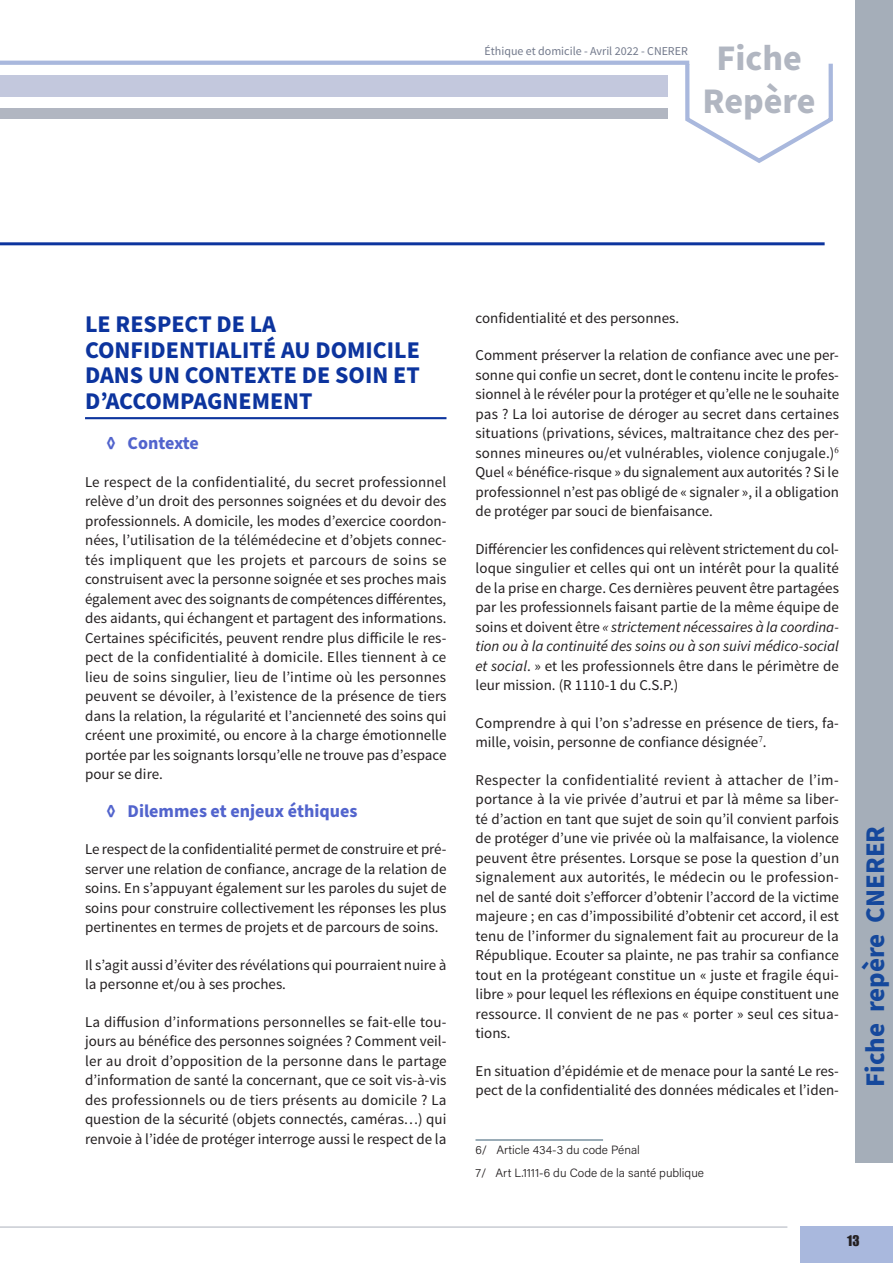
<style>
.page{position:relative;width:893px;height:1263px;background:#fff}
.page>*{position:absolute;margin:0;border:0;box-sizing:border-box;transform-origin:0 0}
.t1{font:700 36px/43.2px "Source Sans Pro";color:#b1b6c1;text-align:center}
.t2{font:700 27px "Source Sans Pro";color:#15489c}
.Titre-Niveau_1{font:700 24px/25.5px "Source Sans Pro";color:#0c349e}
.t3{font:700 18px "Source Sans Pro";color:#5264cd}
.t4{font:700 18px "Source Sans Pro";letter-spacing:-.02em;color:#5264cd}
.Body{font:15px/19.5px "Source Sans Pro";color:#231f20;text-align:justify}
.t5{font:13.5px "Impact";color:#231f20}
.Notes_de_fin{font:300 12px "Acumin Pro";color:#231f20}
.t6{font:12px "Source Sans Pro";color:#72798b}
.s1{font-style:italic}
</style>
<div class="page">
<div style="left:0;top:108px;width:668px;height:11px;background:#b1b6c1"></div>
<svg style="left:683px;top:60px;width:150px;height:103px"></svg>
<div style="left:855px;top:0;width:38px;height:1163px;background:#a5aeb9"></div>
<div style="left:800px;top:1227px;width:93px;height:36px;background:#a9b8dd"></div>
<hr style="left:0;top:1226px;width:787px;height:1px;background:#b1b6c1">
<hr style="left:0;top:61px;width:689px;height:4px;background:#a9b8dd">
<div style="left:0;top:75px;width:668px;height:21px;background:#c3c8dd"></div>
<hr style="left:0;top:242px;width:825px;height:3px;background:#0c349e">
<hr style="left:85px;top:417px;width:361px;height:2px;background:#0c349e">
<hr style="left:475px;top:1139px;width:128px;height:1px;background:#365b70">
<p class="t6" style="left:485px;top:44px;width:205px">Éthique et domicile - Avril 2022 - CNERER</p>
<h1 class="t1" style="left:703px;top:37px;width:114px">Fiche<br>Repère</h1>
<p class="Titre-Niveau_1" style="left:85px;top:312px;width:336px">LE RESPECT DE LA<br>CONFIDENTIALITÉ AU DOMICILE<br>DANS UN CONTEXTE DE SOIN ET<br>D’ACCOMPAGNEMENT</p>
<p class="t4" style="left:106px;top:431px;width:94px">◊ Contexte</p>
<p class="Body" style="left:85px;top:472px;width:363px">Le respect de la confidentialité, du secret professionnel relève d’un droit des personnes soignées et du devoir des professionnels. A domicile, les modes d’exercice coordon&shy;nées, l’utilisation de la télémédecine et d’objets connec&shy;tés impliquent que les projets et parcours de soins se construisent avec la personne soignée et ses proches mais également avec des soignants de compétences différentes, des aidants, qui échangent et partagent des informations.<br>Certaines spécificités, peuvent rendre plus difficile le res&shy;pect de la confidentialité à domicile. Elles tiennent à ce lieu de soins singulier, lieu de l’intime où les personnes peuvent se dévoiler, à l’existence de la présence de tiers dans la relation, la régularité et l’ancienneté des soins qui créent une proximité, ou encore à la charge émotionnelle portée par les soignants lorsqu’elle ne trouve pas d’espace pour se dire.</p>
<p class="t3" style="left:106px;top:799px;width:253px">◊ Dilemmes et enjeux éthiques</p>
<p class="Body" style="left:85px;top:840px;width:363px">Le respect de la confidentialité permet de construire et pré&shy;server une relation de confiance, ancrage de la relation de soins. En s’appuyant également sur les paroles du sujet de soins pour construire collectivement les réponses les plus pertinentes en termes de projets et de parcours de soins.</p>
<p class="Body" style="left:85px;top:955px;width:363px">Il s’agit aussi d’éviter des révélations qui pourraient nuire à la personne et/ou à ses proches.</p>
<p class="Body" style="left:85px;top:1012px;width:363px">La diffusion d’informations personnelles se fait-elle tou&shy;jours au bénéfice des personnes soignées ? Comment veil&shy;ler au droit d’opposition de la personne dans le partage d’information de santé la concernant, que ce soit vis-à-vis des professionnels ou de tiers présents au domicile ? La question de la sécurité (objets connectés, caméras…) qui renvoie à l’idée de protéger interroge aussi le respect de la</p>
<p class="Body" style="left:475px;top:308px;width:205px">confidentialité et des personnes.</p>
<p class="Body" style="left:475px;top:346px;width:365px">Comment préserver la relation de confiance avec une per&shy;sonne qui confie un secret, dont le contenu incite le profes&shy;sionnel à le révéler pour la protéger et qu’elle ne le souhaite pas ? La loi autorise de déroger au secret dans certaines situations (privations, sévices, maltraitance chez des per&shy;sonnes mineures ou/et vulnérables, violence conjugale.)<sup>6<br></sup>Quel « bénéfice-risque » du signalement aux autorités ? Si le professionnel n’est pas obligé de « signaler », il a obligation de protéger par souci de bienfaisance.</p>
<p class="Body" style="left:475px;top:539px;width:365px">Différencier les confidences qui relèvent strictement du col&shy;loque singulier et celles qui ont un intérêt pour la qualité de la prise en charge. Ces dernières peuvent être partagées par les professionnels faisant partie de la même équipe de soins et doivent être <span class="s1">« strictement nécessaires à la coordina&shy;tion ou à la continuité des soins ou à son suivi médico-social et social</span>. » et les professionnels être dans le périmètre de leur mission. (R 1110-1 du C.S.P.)</p>
<p class="Body" style="left:475px;top:713px;width:365px">Comprendre à qui l’on s’adresse en présence de tiers, fa&shy;mille, voisin, personne de confiance désignée<sup>7</sup>.</p>
<p class="Body" style="left:475px;top:770px;width:365px">Respecter la confidentialité revient à attacher de l’im&shy;portance à la vie privée d’autrui et par là même sa liber&shy;té d’action en tant que sujet de soin qu’il convient parfois de protéger d’une vie privée où la malfaisance, la violence peuvent être présentes. Lorsque se pose la question d’un signalement aux autorités, le médecin ou le profession&shy;nel de santé doit s’efforcer d’obtenir l’accord de la victime majeure ; en cas d’impossibilité d’obtenir cet accord, il est tenu de l’informer du signalement fait au procureur de la République. Ecouter sa plainte, ne pas trahir sa confiance tout en la protégeant constitue un « juste et fragile équi&shy;libre » pour lequel les réflexions en équipe constituent une ressource. Il convient de ne pas « porter » seul ces situa&shy;tions.</p>
<p class="Body" style="left:475px;top:1061px;width:365px">En situation d’épidémie et de menace pour la santé Le res&shy;pect de la confidentialité des données médicales et l’iden-</p>
<p class="Notes_de_fin" style="left:475px;top:1142px;width:166px">6/ Article 434-3 du code Pénal</p>
<p class="Notes_de_fin" style="left:475px;top:1165px;width:230px">7/ Art L.1111-6 du Code de la santé publique</p>
<h2 class="t2" style="left:857px;top:1087px;width:263px;rotate:-90deg">Fiche repère CNERER</h2>
<p class="t5" style="left:847px;top:1230px;width:14px">13</p>
</div>
